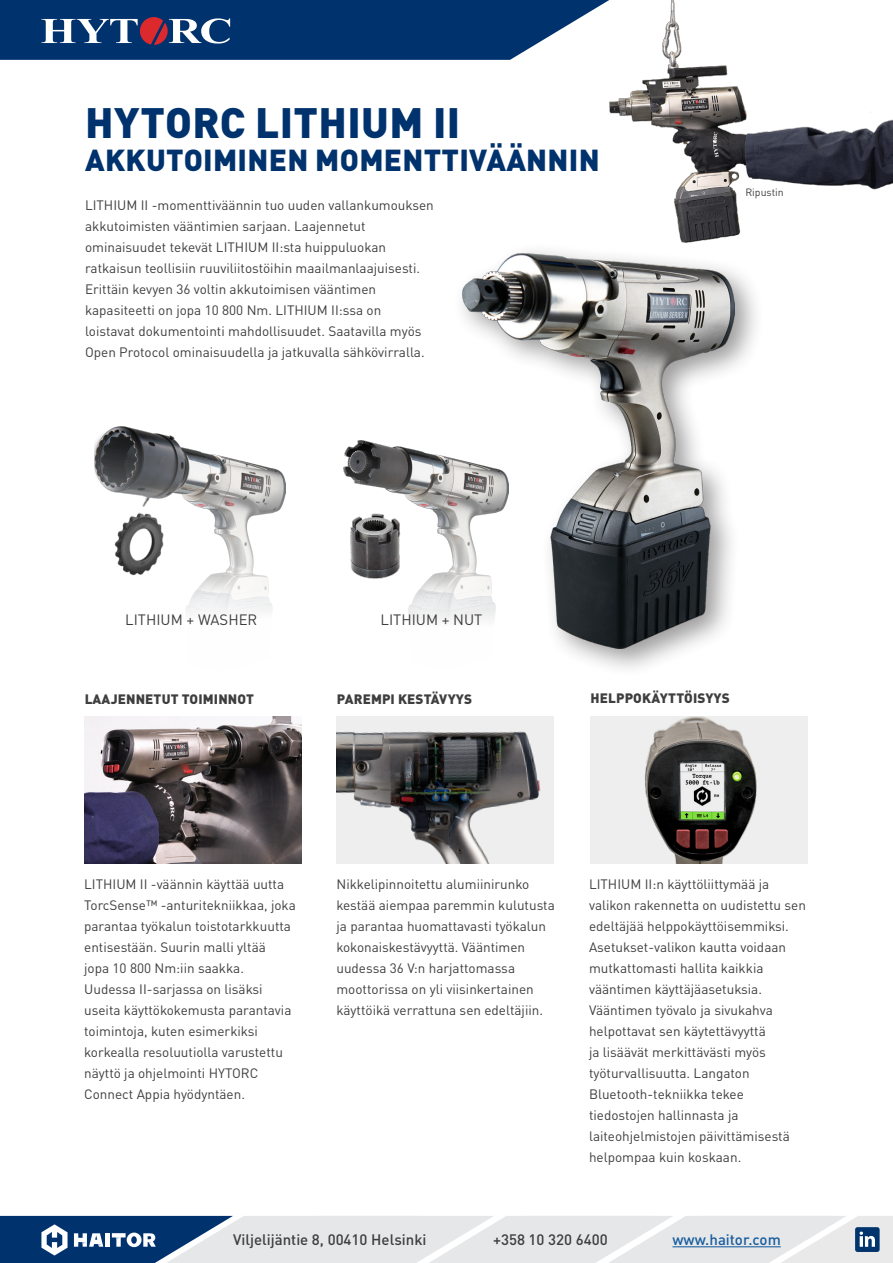
<style>
.page{position:relative;width:893px;height:1263px;background:#fff}
.page>*{position:absolute;margin:0;border:0;box-sizing:border-box;transform-origin:0 0}
.Big_headline_blue_1__line{font:900 42px "DINOT";letter-spacing:.01em;color:#00326d}
.Big_headline_blue_2__line{font:900 30px "DINOT";letter-spacing:.01em;color:#00326d}
.t1{font:500 15px "DINOT";color:#3e3e3f}
.t2{font:500 15px "DINOT";color:#175d9e}
.Body_text{font:14.85px "DINOT";color:#3e3e3f}
.Body_text-2{font:13.5px/21px "DINOT";color:#3e3e3f}
.Headline_2{font:900 13.5px "DINOT";letter-spacing:.01em;color:#3e3e3f}
.Body_text-3{font:10.5px "DINOT";color:#3e3e3f}
</style>
<div class="page">
<img style="left:609px;top:0;width:284px;height:242px">
<div style="left:452px;top:242px;width:313px;height:436px;background:#231f20;opacity:.45"></div>
<img style="left:462px;top:253px;width:272px;height:395px">
<div style="left:590px;top:717px;width:217px;height:147px;background:#eeeeef"></div>
<img style="left:645px;top:717px;width:112px;height:147px">
<img style="left:337px;top:717px;width:217px;height:147px">
<img style="left:85px;top:717px;width:217px;height:147px">
<img style="left:94px;top:427px;width:192px;height:186px">
<img style="left:94px;top:507px;width:103px;height:75px">
<img style="left:344px;top:441px;width:164px;height:230px">
<img style="left:344px;top:513px;width:61px;height:67px">
<svg style="left:0;top:0;width:609px;height:60px;background:#224a7d"></svg>
<svg style="left:0;top:1216px;width:893px;height:47px;background:#b9c4d1"></svg>
<p class="Big_headline_blue_1__line" style="left:85px;top:95px;width:377px">HYTORC LITHIUM II</p>
<p class="Big_headline_blue_2__line" style="left:85px;top:140px;width:516px">AKKUTOIMINEN MOMENTTIVÄÄNNIN</p>
<p class="Body_text-2" style="left:85px;top:194px;width:350px">LITHIUM II -momenttiväännin tuo uuden vallankumouksen akkutoimisten vääntimien sarjaan. Laajennetut ominaisuudet tekevät LITHIUM II:sta huippuluokan ratkaisun teollisiin ruuviliitostöihin maailmanlaajuisesti.<br>Erittäin kevyen 36 voltin akkutoimisen vääntimen kapasiteetti on jopa 10 800 Nm. LITHIUM II:ssa on loistavat dokumentointi mahdollisuudet. Saatavilla myös Open Protocol ominaisuudella ja jatkuvalla sähkövirralla.</p>
<p class="Body_text-3" style="left:745px;top:185px;width:40px">Ripustin</p>
<p class="Body_text" style="left:125px;top:610px;width:134px">LITHIUM + WASHER</p>
<p class="Body_text" style="left:380px;top:610px;width:103px">LITHIUM + NUT</p>
<p class="Headline_2" style="left:85px;top:690px;width:171px">LAAJENNETUT TOIMINNOT</p>
<p class="Headline_2" style="left:337px;top:690px;width:137px">PAREMPI KESTÄVYYS</p>
<p class="Headline_2" style="left:590px;top:689px;width:141px">HELPPOKÄYTTÖISYYS</p>
<p class="Body_text-2" style="left:84px;top:873px;width:213px">LITHIUM II -väännin käyttää uutta TorcSense™ -anturitekniikkaa, joka parantaa työkalun toistotarkkuutta entisestään. Suurin malli yltää<br>jopa 10 800 Nm:iin saakka.<br>Uudessa II-sarjassa on lisäksi useita käyttökokemusta parantavia toimintoja, kuten esimerkiksi korkealla resoluutiolla varustettu näyttö ja ohjelmointi HYTORC Connect Appia hyödyntäen.</p>
<p class="Body_text-2" style="left:336px;top:873px;width:220px">Nikkelipinnoitettu alumiinirunko kestää aiempaa paremmin kulutusta ja parantaa huomattavasti työkalun kokonaiskestävyyttä. Vääntimen uudessa 36 V:n harjattomassa moottorissa on yli viisinkertainen käyttöikä verrattuna sen edeltäjiin.</p>
<p class="Body_text-2" style="left:589px;top:873px;width:218px">LITHIUM II:n käyttöliittymää ja valikon rakennetta on uudistettu sen edeltäjää helppokäyttöisemmiksi.<br>Asetukset-valikon kautta voidaan mutkattomasti hallita kaikkia vääntimen käyttäjäasetuksia.<br>Vääntimen työvalo ja sivukahva helpottavat sen käytettävyyttä<br>ja lisäävät merkittävästi myös työturvallisuutta. Langaton<br>Bluetooth-tekniikka tekee tiedostojen hallinnasta ja laiteohjelmistojen päivittämisestä helpompaa kuin koskaan.</p>
<p class="t1" style="left:233px;top:1230px;width:195px">Viljelijäntie 8, 00410 Helsinki</p>
<p class="t1" style="left:493px;top:1230px;width:116px">+358 10 320 6400</p>
<p class="t2" style="left:672px;top:1230px;width:110px">www.haitor.com</p>
</div>
